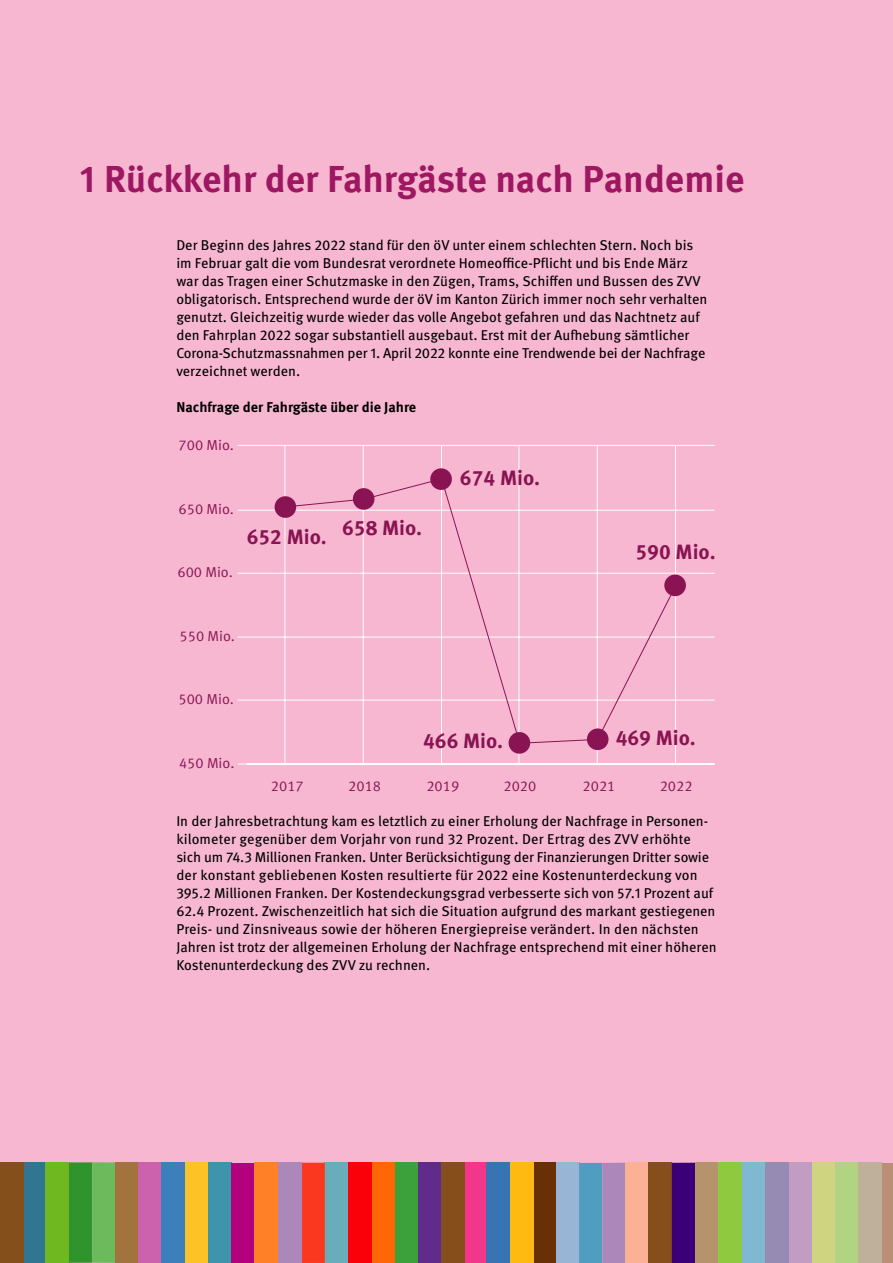
<style>
.page{position:relative;width:893px;height:1263px;background:#f7b7d0}
.page>*{position:absolute;margin:0;border:0;box-sizing:border-box;transform-origin:0 0}
.t1{font:700 37.5px "Meta Pro";letter-spacing:-.005em;color:#9e1762}
.t2{font:700 20.7px "Meta Pro";color:#891353}
.t3{font:14.4px "Meta Pro";color:#891353}
.t4{font:14.25px/18px "Meta Pro";color:#000}
.t5{font:700 14.25px "Meta Pro";letter-spacing:-.005em;color:#000}
</style>
<div class="page">
<div style="left:23px;top:1162px;width:23px;height:101px;background:#307591"></div>
<div style="left:0;top:1162px;width:23px;height:101px;background:#854f1c"></div>
<div style="left:46px;top:1162px;width:23px;height:101px;background:#70b81f"></div>
<div style="left:69px;top:1162px;width:23px;height:101px;background:#2e942b"></div>
<div style="left:92px;top:1162px;width:24px;height:101px;background:#6bba5c"></div>
<div style="left:116px;top:1162px;width:23px;height:101px;background:#a3733d"></div>
<div style="left:139px;top:1162px;width:23px;height:101px;background:#cc61ad"></div>
<div style="left:162px;top:1162px;width:23px;height:101px;background:#3b80ba"></div>
<div style="left:185px;top:1163px;width:23px;height:100px;background:#fcc226"></div>
<div style="left:208px;top:1163px;width:24px;height:100px;background:#3d94ab"></div>
<div style="left:232px;top:1163px;width:23px;height:100px;background:#b3007d"></div>
<div style="left:464px;top:1163px;width:23px;height:100px;background:#f2368a"></div>
<div style="left:486px;top:1163px;width:24px;height:100px;background:#3873b3"></div>
<div style="left:441px;top:1163px;width:23px;height:100px;background:#854f1c"></div>
<div style="left:418px;top:1163px;width:23px;height:100px;background:#612b8c"></div>
<div style="left:394px;top:1163px;width:24px;height:100px;background:#3da13b"></div>
<div style="left:371px;top:1163px;width:23px;height:100px;background:#ff6605"></div>
<div style="left:348px;top:1163px;width:23px;height:100px;background:#fa0008"></div>
<div style="left:325px;top:1163px;width:23px;height:100px;background:#69adba"></div>
<div style="left:301px;top:1163px;width:24px;height:100px;background:#fa381f"></div>
<div style="left:278px;top:1163px;width:23px;height:100px;background:#ab87ba"></div>
<div style="left:255px;top:1163px;width:23px;height:100px;background:#ff8026"></div>
<div style="left:533px;top:1163px;width:23px;height:100px;background:#693005"></div>
<div style="left:510px;top:1163px;width:23px;height:100px;background:#ffba12"></div>
<div style="left:556px;top:1163px;width:23px;height:100px;background:#99b5d6"></div>
<div style="left:579px;top:1163px;width:23px;height:100px;background:#4f9ec2"></div>
<div style="left:602px;top:1163px;width:24px;height:100px;background:#ab87ba"></div>
<div style="left:626px;top:1163px;width:23px;height:100px;background:#fcb094"></div>
<div style="left:649px;top:1163px;width:23px;height:100px;background:#854f1c"></div>
<div style="left:672px;top:1163px;width:23px;height:100px;background:#3b0078"></div>
<div style="left:695px;top:1163px;width:23px;height:100px;background:#b5946b"></div>
<div style="left:718px;top:1163px;width:24px;height:100px;background:#8fc940"></div>
<div style="left:742px;top:1163px;width:23px;height:100px;background:#80b8d1"></div>
<div style="left:881px;top:1163px;width:12px;height:100px;background:#ba8f75"></div>
<div style="left:858px;top:1163px;width:23px;height:100px;background:#bfb09c"></div>
<div style="left:835px;top:1163px;width:23px;height:100px;background:#b0d482"></div>
<div style="left:811px;top:1163px;width:24px;height:100px;background:#cfd480"></div>
<div style="left:788px;top:1163px;width:23px;height:100px;background:#c29cc2"></div>
<div style="left:765px;top:1163px;width:23px;height:100px;background:#968cb3"></div>
<hr style="left:284px;top:446px;width:1px;height:317px;background:#fff">
<hr style="left:363px;top:446px;width:1px;height:317px;background:#fff">
<hr style="left:441px;top:446px;width:1px;height:317px;background:#fff">
<hr style="left:518px;top:446px;width:1px;height:317px;background:#fff">
<hr style="left:597px;top:446px;width:1px;height:317px;background:#fff">
<hr style="left:675px;top:446px;width:1px;height:317px;background:#fff">
<hr style="left:247px;top:700px;width:468px;height:1px;background:#fff">
<hr style="left:247px;top:637px;width:468px;height:1px;background:#fff">
<hr style="left:247px;top:573px;width:468px;height:1px;background:#fff">
<hr style="left:247px;top:510px;width:468px;height:1px;background:#fff">
<hr style="left:247px;top:445px;width:468px;height:1px;background:#fff">
<hr style="left:247px;top:763px;width:468px;height:1px;background:#fff">
<svg style="left:285px;top:478px;width:392px;height:266px"></svg>
<div style="left:275px;top:496px;width:21px;height:22px;background:#891353;border-radius:50%"></div>
<div style="left:353px;top:488px;width:21px;height:22px;background:#891353;border-radius:50%"></div>
<div style="left:430px;top:468px;width:22px;height:22px;background:#891353;border-radius:50%"></div>
<div style="left:509px;top:732px;width:21px;height:22px;background:#891353;border-radius:50%"></div>
<div style="left:587px;top:728px;width:21px;height:22px;background:#891353;border-radius:50%"></div>
<div style="left:664px;top:574px;width:22px;height:22px;background:#891353;border-radius:50%"></div>
<h1 class="t1" style="left:80px;top:150px;width:666px">1 Rückkehr der Fahrgäste nach Pandemie</h1>
<p class="t4" style="left:176px;top:235px;width:532px">Der Beginn des Jahres 2022 stand für den öV unter einem schlechten Stern. Noch bis im Februar galt die vom Bundesrat verordnete Homeoffice-Pflicht und bis Ende März war das Tragen einer Schutzmaske in den Zügen, Trams, Schiffen und Bussen des ZVV obligatorisch. Entsprechend wurde der öV im Kanton Zürich immer noch sehr verhalten genutzt. Gleichzeitig wurde wieder das volle Angebot gefahren und das Nachtnetz auf den Fahrplan 2022 sogar substantiell ausgebaut. Erst mit der Aufhebung sämtlicher Corona-Schutzmassnahmen per 1. April 2022 konnte eine Trendwende bei der Nachfrage verzeichnet werden.</p>
<p class="t5" style="left:176px;top:396px;width:241px">Nachfrage der Fahrgäste über die Jahre</p>
<p class="t3" style="left:179px;top:434px;width:57px">700 Mio.</p>
<p class="t3" style="left:179px;top:498px;width:57px">650 Mio.</p>
<p class="t3" style="left:177px;top:561px;width:57px">600 Mio.</p>
<h2 class="t2" style="left:247px;top:521px;width:82px">652 Mio.</h2>
<h2 class="t2" style="left:342px;top:512px;width:82px">658 Mio.</h2>
<h2 class="t2" style="left:460px;top:461px;width:82px">674 Mio.</h2>
<h2 class="t2" style="left:635px;top:536px;width:82px">590 Mio.</h2>
<p class="t3" style="left:180px;top:625px;width:57px">550 Mio.</p>
<p class="t3" style="left:179px;top:688px;width:57px">500 Mio.</p>
<p class="t3" style="left:179px;top:752px;width:57px">450 Mio.</p>
<h2 class="t2" style="left:423px;top:725px;width:82px">466 Mio.</h2>
<h2 class="t2" style="left:616px;top:721px;width:82px">469 Mio.</h2>
<p class="t3" style="left:271px;top:775px;width:34px">2017</p>
<p class="t3" style="left:348px;top:775px;width:34px">2018</p>
<p class="t3" style="left:426px;top:775px;width:34px">2019</p>
<p class="t3" style="left:503px;top:775px;width:34px">2020</p>
<p class="t3" style="left:583px;top:775px;width:34px">2021</p>
<p class="t3" style="left:660px;top:775px;width:34px">2022</p>
<p class="t4" style="left:176px;top:811px;width:542px">In der Jahresbetrachtung kam es letztlich zu einer Erholung der Nachfrage in Personen&shy;kilometer gegenüber dem Vorjahr von rund 32 Prozent. Der Ertrag des ZVV erhöhte sich um 74.3 Millionen Franken. Unter Berücksichtigung der Finanzierungen Dritter sowie der konstant gebliebenen Kosten resultierte für 2022 eine Kostenunterdeckung von 395.2 Millionen Franken. Der Kostendeckungsgrad verbesserte sich von 57.1 Prozent auf 62.4 Prozent. Zwischenzeitlich hat sich die Situation aufgrund des markant gestiegenen Preis- und Zinsniveaus sowie der höheren Energiepreise verändert. In den nächsten Jahren ist trotz der allgemeinen Erholung der Nachfrage entsprechend mit einer höheren Kostenunterdeckung des ZVV zu rechnen.</p>
</div>
